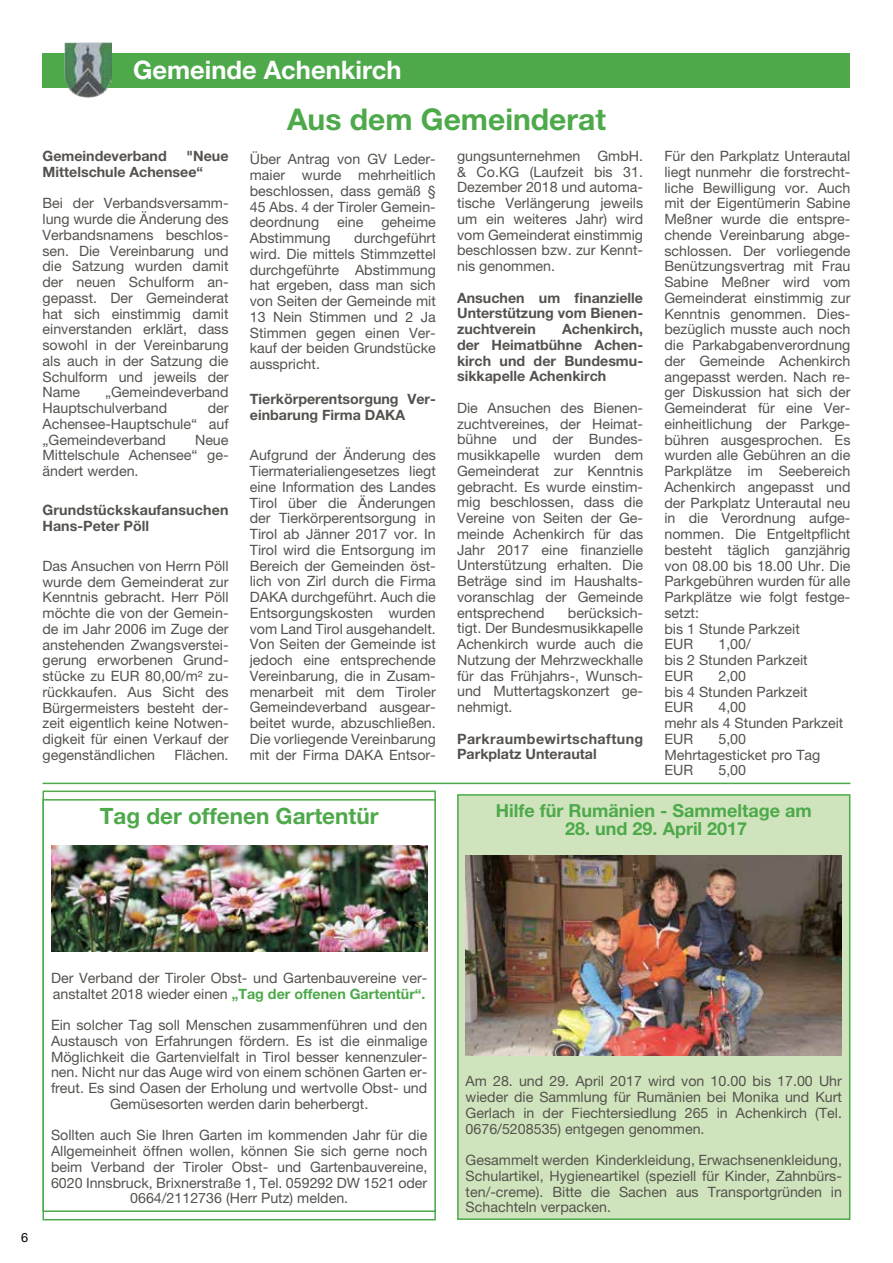
<style>
.page{position:relative;width:893px;height:1263px;background:#fff}
.page>*{position:absolute;margin:0;border:0;box-sizing:border-box;transform-origin:0 0}
.t1{font:700 30px "Helvetica Neue LT Pro";color:#4da94a}
.t2{font:700 25.5px "Helvetica Neue LT Pro";color:#fff}
.t3{font:700 22.5px "Helvetica Neue LT Pro";color:#4da94a}
.t4{font:700 18px "Helvetica Neue LT Pro";color:#4da94a}
.t5{font:14.25px/15.8px "Helvetica Neue LT Pro";color:#55524e;text-align:justify}
.t6{font:700 14.25px/15.8px "Helvetica Neue LT Pro";color:#55524e}
.t7{font:700 14.25px/15.8px "Helvetica Neue LT Pro";letter-spacing:.03em;color:#55524e}
.t8{font:12.75px "Helvetica Neue LT Pro";color:#000}
.s1{font-weight:700;color:#4da94a}
</style>
<div class="page">
<div style="left:43px;top:799px;width:393px;height:413px;background:#fff;border:2px solid #4da94a"></div>
<img style="left:51px;top:845px;width:376px;height:106px">
<div style="left:43px;top:53px;width:807px;height:34px;background:#4da94a"></div>
<img style="left:64px;top:43px;width:48px;height:55px">
<hr style="left:43px;top:783px;width:807px;height:1px;background:#4da94a">
<div style="left:457px;top:794px;width:393px;height:426px;background:#cfe4bc;border:2px solid #4da94a"></div>
<img style="left:466px;top:856px;width:376px;height:199px">
<h2 class="t2" style="left:133px;top:54px;width:270px">Gemeinde Achenkirch</h2>
<h1 class="t1" style="left:287px;top:101px;width:320px">Aus dem Gemeinderat</h1>
<p class="t6" style="left:43px;top:148px;width:126px">Gemeindeverband</p>
<p class="t6" style="left:43px;top:148px;width:188px;text-indent:144px">"Neue<br>Mittelschule Achensee“</p>
<p class="t5" style="left:43px;top:195px;width:188px">Bei der Verbandsversamm&shy;lung wurde die Änderung des Verbandsnamens beschlos&shy;sen. Die Vereinbarung und die Satzung wurden damit der neuen Schulform an&shy;gepasst. Der Gemeinderat hat sich einstimmig damit einverstanden erklärt, dass sowohl in der Vereinbarung als auch in der Satzung die Schulform und jeweils der Name</p>
<p class="t5" style="left:43px;top:384px;width:188px;text-indent:62px">„Gemeindeverband<br>Hauptschulverband</p>
<p class="t5" style="left:43px;top:400px;width:188px;text-indent:165px">der Achensee-Hauptschule“ auf „Gemeindeverband</p>
<p class="t5" style="left:43px;top:431px;width:188px;text-indent:153px">Neue Mittelschule Achensee“ ge&shy;ändert werden.</p>
<p class="t6" style="left:43px;top:502px;width:188px">Grundstückskaufansuchen<br>Hans-Peter Pöll</p>
<p class="t5" style="left:43px;top:558px;width:188px">Das Ansuchen von Herrn Pöll wurde dem Gemeinderat zur Kenntnis gebracht. Herr Pöll möchte die von der Gemein&shy;de im Jahr 2006 im Zuge der anstehenden Zwangsverstei&shy;gerung erworbenen Grund&shy;stücke zu EUR 80,00/m² zu&shy;rückkaufen. Aus Sicht des Bürgermeisters besteht der&shy;zeit eigentlich keine Notwen&shy;digkeit für einen Verkauf der gegenständlichen</p>
<p class="t5" style="left:174px;top:747px;width:56px">Flächen.</p>
<p class="t5" style="left:250px;top:151px;width:188px">Über Antrag von GV Leder&shy;maier wurde mehrheitlich beschlossen, dass gemäß § 45 Abs. 4 der Tiroler Gemein&shy;deordnung</p>
<p class="t5" style="left:337px;top:214px;width:28px">eine</p>
<p class="t5" style="left:381px;top:214px;width:56px">geheime</p>
<p class="t5" style="left:250px;top:230px;width:188px;text-indent:104px">durchgeführt wird. Die mittels Stimmzettel durchgeführte Abstimmung hat ergeben, dass man sich von Seiten der Gemeinde mit 13 Nein Stimmen und 2 Ja Stimmen gegen einen Ver&shy;kauf der beiden Grundstücke ausspricht.</p>
<p class="t5" style="left:250px;top:230px;width:82px">Abstimmung</p>
<p class="t6" style="left:250px;top:390px;width:188px">Tierkörperentsorgung Ver&shy;einbarung Firma DAKA</p>
<p class="t5" style="left:250px;top:447px;width:188px">Aufgrund der Änderung des Tiermaterialiengesetzes liegt eine Information des Landes Tirol über die Änderungen der Tierkörperentsorgung in Tirol ab Jänner 2017 vor. In Tirol wird die Entsorgung im Bereich der Gemeinden öst&shy;lich von Zirl durch die Firma DAKA durchgeführt. Auch die Entsorgungskosten wurden vom Land Tirol ausgehandelt.<br>Von Seiten der Gemeinde ist jedoch eine entsprechende Vereinbarung, die in Zusam&shy;menarbeit mit dem Tiroler Gemeindeverband ausgear&shy;beitet wurde, abzuschließen.<br>Die vorliegende Vereinbarung mit der Firma DAKA Entsor-</p>
<p class="t5" style="left:457px;top:148px;width:188px">gungsunternehmen GmbH. &amp; Co.KG (Laufzeit bis 31.<br>Dezember 2018 und automa&shy;tische Verlängerung jeweils um ein weiteres Jahr) wird vom Gemeinderat einstimmig beschlossen bzw. zur Kennt&shy;nis genommen.</p>
<p class="t6" style="left:457px;top:289px;width:188px;text-align:justify">Ansuchen um finanzielle Unterstützung vom Bienen&shy;zuchtverein</p>
<p class="t6" style="left:457px;top:321px;width:188px;text-align:justify;text-indent:105px">Achenkirch, der Heimatbühne Achen&shy;kirch und der Bundesmu&shy;sikkapelle Achenkirch</p>
<p class="t5" style="left:457px;top:400px;width:188px">Die Ansuchen des Bienen&shy;zuchtvereines, der Heimat&shy;bühne und der Bundes&shy;musikkapelle wurden dem Gemeinderat zur Kenntnis gebracht. Es wurde einstim&shy;mig beschlossen, dass die Vereine von Seiten der Ge&shy;meinde Achenkirch für das Jahr 2017 eine finanzielle Unterstützung erhalten. Die Beträge sind im Haushalts&shy;voranschlag der Gemeinde entsprechend</p>
<p class="t5" style="left:457px;top:604px;width:188px;text-indent:111px">berücksich&shy;tigt. Der Bundesmusikkapelle Achenkirch wurde auch die Nutzung der Mehrzweckhalle für das Frühjahrs-, Wunsch&shy;und Muttertagskonzert ge&shy;nehmigt.</p>
<p class="t7" style="left:457px;top:730px;width:188px">Parkraumbewirtschaftung<br>Parkplatz Unterautal</p>
<p class="t5" style="left:664px;top:148px;width:188px;text-align:left">Für den Parkplatz Unterautal liegt nunmehr die forstrecht&shy;liche Bewilligung vor. Auch mit der Eigentümerin Sabine<br>Meßner wurde die entspre&shy;chende Vereinbarung abge&shy;schlossen. Der vorliegende<br>Benützungsvertrag mit Frau<br>Sabine Meßner wird vom<br>Gemeinderat einstimmig zur<br>Kenntnis genommen. Dies&shy;bezüglich musste auch noch die Parkabgabenverordnung der Gemeinde Achenkirch angepasst werden. Nach re&shy;ger Diskussion hat sich der<br>Gemeinderat für eine Ver&shy;einheitlichung der Parkge&shy;bühren ausgesprochen. Es wurden alle Gebühren an die<br>Parkplätze im Seebereich<br>Achenkirch angepasst und der Parkplatz Unterautal neu in die Verordnung aufge&shy;nommen. Die Entgeltpflicht besteht täglich ganzjährig von 08.00 bis 18.00 Uhr. Die<br>Parkgebühren wurden für alle<br>Parkplätze wie folgt festge&shy;setzt:<br>bis 1 Stunde Parkzeit<br>EUR</p>
<p class="t5" style="left:664px;top:636px;width:145px;text-align:left;text-indent:54px">1,00/<br>bis 2 Stunden Parkzeit<br>EUR</p>
<p class="t5" style="left:664px;top:668px;width:145px;text-align:left;text-indent:54px">2,00<br>bis 4 Stunden Parkzeit<br>EUR</p>
<p class="t5" style="left:664px;top:699px;width:180px;text-align:left;text-indent:54px">4,00<br>mehr als 4 Stunden Parkzeit<br>EUR</p>
<p class="t5" style="left:664px;top:731px;width:157px;text-align:left;text-indent:54px">5,00<br>Mehrtagesticket pro Tag<br>EUR</p>
<p class="t5" style="left:718px;top:762px;width:29px">5,00</p>
<h3 class="t3" style="left:100px;top:802px;width:280px">Tag der offenen Gartentür</h3>
<p class="t4" style="left:496px;top:799px;width:317px">Hilfe für Rumänien - Sammeltage am</p>
<p class="t4" style="left:565px;top:817px;width:184px">28. und 29. April 2017</p>
<p class="t8" style="left:21px;top:1229px;width:9px">6</p>
<p class="t5" style="left:51px;top:970px;width:378px">Der Verband der Tiroler Obst- und Gartenbauvereine ver&shy;anstaltet 2018 wieder einen <span class="s1">„Tag der offenen Gartentür“.</span></p>
<p class="t5" style="left:51px;top:1017px;width:378px;text-align:center">Ein solcher Tag soll Menschen zusammenführen und den Austausch von Erfahrungen fördern. Es ist die einmalige Möglichkeit die Gartenvielfalt in Tirol besser kennenzuler&shy;nen. Nicht nur das Auge wird von einem schönen Garten er&shy;freut. Es sind Oasen der Erholung und wertvolle Obst- und Gemüsesorten werden darin beherbergt.</p>
<p class="t5" style="left:51px;top:1127px;width:378px;text-align:center">Sollten auch Sie Ihren Garten im kommenden Jahr für die Allgemeinheit öffnen wollen, können Sie sich gerne noch beim Verband der Tiroler Obst- und Gartenbauvereine, 6020 Innsbruck, Brixnerstraße 1, Tel. 059292 DW 1521 oder 0664/2112736 (Herr Putz) melden.</p>
<p class="t5" style="left:466px;top:1073px;width:378px">Am 28. und 29. April 2017 wird von 10.00 bis 17.00 Uhr wieder die Sammlung für Rumänien bei Monika und Kurt Gerlach in der Fiechtersiedlung 265 in Achenkirch (Tel.<br>0676/5208535) entgegen genommen.</p>
<p class="t5" style="left:466px;top:1152px;width:378px">Gesammelt werden Kinderkleidung, Erwachsenenkleidung, Schulartikel, Hygieneartikel (speziell für Kinder, Zahnbürs&shy;ten/-creme). Bitte die Sachen aus Transportgründen in Schachteln verpacken.</p>
</div>
